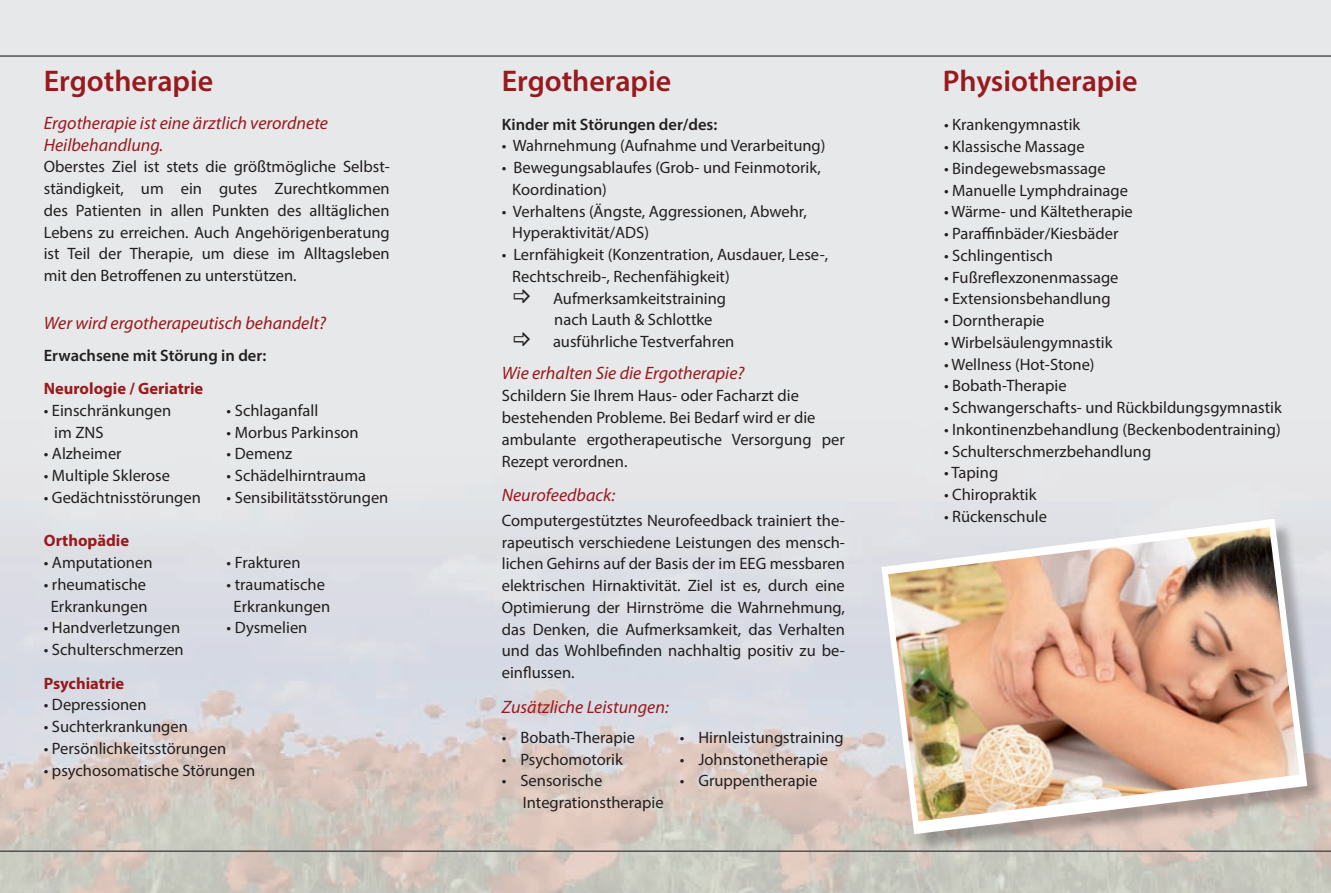
<style>
.page{position:relative;width:1331px;height:893px;background:#fff}
.page>*{position:absolute;margin:0;border:0;box-sizing:border-box;transform-origin:0 0}
.t1{font:600 30px "Myriad Pro";color:#981a1e}
.t2{font:italic 18px "Myriad Pro";color:#981a1e}
.Blocksatz_normaler_T{font:16.5px/21.8px "Myriad Pro";color:#231f20}
._2_spalten{font:16.5px "Myriad Pro";color:#231f20}
.t3{font:600 16.5px "Myriad Pro";color:#231f20}
._2_spalten-2{font:700 16.5px "Myriad Pro";color:#981a1e}
</style>
<div class="page">
<hr style="left:0;top:55px;width:1331px;height:2px;background:#535355">
<hr style="left:0;top:850px;width:1331px;height:2px;background:#535355">
<div style="left:884px;top:522px;width:441px;height:330px;background:#231f20;opacity:.3"></div>
<svg style="left:881px;top:519px;width:426px;height:315px;background:#d6d1d0"></svg>
<img style="left:888px;top:527px;width:412px;height:294px">
<svg style="left:514px;top:289px;width:16px;height:14px"></svg>
<svg style="left:514px;top:333px;width:16px;height:13px"></svg>
<p class="t1" style="left:44px;top:61px;width:171px">Ergotherapie</p>
<p class="t1" style="left:502px;top:61px;width:171px">Ergotherapie</p>
<p class="t1" style="left:943px;top:61px;width:196px">Physiotherapie</p>
<p class="t2" style="left:44px;top:112px;width:286px">Ergotherapie ist eine ärztlich verordnete</p>
<p class="t2" style="left:44px;top:134px;width:121px">Heilbehandlung.</p>
<p class="Blocksatz_normaler_T" style="left:44px;top:156px;width:347px;text-align:justify">Oberstes Ziel ist stets die größtmögliche Selbst&shy;ständigkeit, um ein gutes Zurechtkommen des Patienten in allen Punkten des alltäglichen</p>
<p class="Blocksatz_normaler_T" style="left:44px;top:221px;width:347px">Lebens zu erreichen. Auch Angehörigenberatung</p>
<p class="Blocksatz_normaler_T" style="left:44px;top:243px;width:347px">ist Teil der Therapie, um diese im Alltagsleben</p>
<p class="Blocksatz_normaler_T" style="left:44px;top:264px;width:254px">mit den Betroffenen zu unterstützen.</p>
<p class="t2" style="left:44px;top:312px;width:284px">Wer wird ergotherapeutisch behandelt?</p>
<p class="t3" style="left:44px;top:345px;width:224px">Erwachsene mit Störung in der:</p>
<p class="_2_spalten-2" style="left:44px;top:378px;width:161px">Neurologie / Geriatrie</p>
<p class="_2_spalten" style="left:44px;top:400px;width:129px">• Einschränkungen</p>
<p class="_2_spalten" style="left:227px;top:400px;width:93px">• Schlaganfall</p>
<p class="_2_spalten" style="left:54px;top:422px;width:51px">im ZNS</p>
<p class="_2_spalten" style="left:227px;top:422px;width:134px">• Morbus Parkinson</p>
<p class="_2_spalten" style="left:44px;top:444px;width:79px">• Alzheimer</p>
<p class="_2_spalten" style="left:227px;top:444px;width:67px">• Demenz</p>
<p class="_2_spalten" style="left:44px;top:465px;width:128px">• Multiple Sklerose</p>
<p class="_2_spalten" style="left:227px;top:465px;width:141px">• Schädelhirntrauma</p>
<p class="_2_spalten" style="left:44px;top:487px;width:159px">• Gedächtnisstörungen</p>
<p class="_2_spalten" style="left:227px;top:487px;width:163px">• Sensibilitätsstörungen</p>
<p class="_2_spalten-2" style="left:44px;top:530px;width:87px">Orthopädie</p>
<p class="_2_spalten" style="left:44px;top:552px;width:110px">• Amputationen</p>
<p class="_2_spalten" style="left:227px;top:552px;width:75px">• Frakturen</p>
<p class="_2_spalten" style="left:44px;top:574px;width:104px">• rheumatische</p>
<p class="_2_spalten" style="left:227px;top:574px;width:100px">• traumatische</p>
<p class="_2_spalten" style="left:51px;top:596px;width:98px">Erkrankungen</p>
<p class="_2_spalten" style="left:234px;top:596px;width:98px">Erkrankungen</p>
<p class="_2_spalten" style="left:44px;top:618px;width:138px">• Handverletzungen</p>
<p class="_2_spalten" style="left:227px;top:618px;width:82px">• Dysmelien</p>
<p class="_2_spalten" style="left:44px;top:639px;width:141px">• Schulterschmerzen</p>
<p class="_2_spalten-2" style="left:44px;top:672px;width:82px">Psychiatrie</p>
<p class="_2_spalten" style="left:44px;top:694px;width:104px">• Depressionen</p>
<p class="_2_spalten" style="left:44px;top:716px;width:146px">• Suchterkrankungen</p>
<p class="_2_spalten" style="left:44px;top:738px;width:184px">• Persönlichkeitsstörungen</p>
<p class="_2_spalten" style="left:44px;top:760px;width:213px">• psychosomatische Störungen</p>
<p class="t3" style="left:502px;top:114px;width:217px">Kinder mit Störungen der/des:</p>
<p class="Blocksatz_normaler_T" style="left:502px;top:135px;width:325px">• Wahrnehmung (Aufnahme und Verarbeitung)</p>
<p class="Blocksatz_normaler_T" style="left:502px;top:156px;width:321px">• Bewegungsablaufes (Grob- und Feinmotorik,</p>
<p class="Blocksatz_normaler_T" style="left:512px;top:178px;width:96px">Koordination)</p>
<p class="Blocksatz_normaler_T" style="left:502px;top:200px;width:306px">• Verhaltens (Ängste, Aggressionen, Abwehr,</p>
<p class="Blocksatz_normaler_T" style="left:512px;top:222px;width:138px">Hyperaktivität/ADS)</p>
<p class="Blocksatz_normaler_T" style="left:502px;top:243px;width:328px">• Lernfähigkeit (Konzentration, Ausdauer, Lese-,</p>
<p class="Blocksatz_normaler_T" style="left:512px;top:265px;width:219px">Rechtschreib-, Rechenfähigkeit)</p>
<p class="Blocksatz_normaler_T" style="left:553px;top:287px;width:175px">Aufmerksamkeitstraining nach Lauth &amp; Schlottke</p>
<p class="Blocksatz_normaler_T" style="left:553px;top:330px;width:183px">ausführliche Testverfahren</p>
<p class="t2" style="left:502px;top:362px;width:244px">Wie erhalten Sie die Ergotherapie?</p>
<p class="Blocksatz_normaler_T" style="left:502px;top:385px;width:299px">Schildern Sie Ihrem Haus- oder Facharzt die</p>
<p class="Blocksatz_normaler_T" style="left:502px;top:406px;width:315px">bestehenden Probleme. Bei Bedarf wird er die</p>
<p class="Blocksatz_normaler_T" style="left:502px;top:428px;width:344px">ambulante ergotherapeutische Versorgung per<br>Rezept verordnen.</p>
<p class="t2" style="left:502px;top:484px;width:115px">Neurofeedback:</p>
<p class="Blocksatz_normaler_T" style="left:502px;top:509px;width:345px;text-align:justify">Computergestütztes Neurofeedback trainiert the&shy;rapeutisch verschiedene Leistungen des mensch&shy;lichen Gehirns auf der Basis der im EEG messbaren elektrischen Hirnaktivität. Ziel ist es, durch eine Optimierung der Hirnströme die Wahrnehmung, das Denken, die Aufmerksamkeit, das Verhalten und das Wohlbefinden nachhaltig positiv zu be&shy;einflussen.</p>
<p class="t2" style="left:502px;top:696px;width:169px">Zusätzliche Leistungen:</p>
<p class="Blocksatz_normaler_T" style="left:502px;top:726px;width:135px">• Bobath-Therapie</p>
<p class="Blocksatz_normaler_T" style="left:502px;top:748px;width:123px">• Psychomotorik</p>
<p class="Blocksatz_normaler_T" style="left:523px;top:770px;width:142px;text-indent:-21px">• Sensorische<br>Integrationstherapie</p>
<p class="Blocksatz_normaler_T" style="left:680px;top:726px;width:166px">• Hirnleistungstraining</p>
<p class="Blocksatz_normaler_T" style="left:680px;top:748px;width:150px">• Johnstonetherapie</p>
<p class="Blocksatz_normaler_T" style="left:680px;top:770px;width:139px">• Gruppentherapie</p>
<p class="_2_spalten" style="left:944px;top:115px;width:138px">• Krankengymnastik</p>
<p class="_2_spalten" style="left:944px;top:136px;width:142px">• Klassische Massage</p>
<p class="_2_spalten" style="left:944px;top:158px;width:163px">• Bindegewebsmassage</p>
<p class="_2_spalten" style="left:944px;top:180px;width:185px">• Manuelle Lymphdrainage</p>
<p class="_2_spalten" style="left:944px;top:202px;width:190px">• Wärme- und Kältetherapie</p>
<p class="_2_spalten" style="left:944px;top:223px;width:176px">• Paraffinbäder/Kiesbäder</p>
<p class="_2_spalten" style="left:944px;top:245px;width:110px">• Schlingentisch</p>
<p class="_2_spalten" style="left:944px;top:267px;width:176px">• Fußreflexzonenmassage</p>
<p class="_2_spalten" style="left:944px;top:289px;width:168px">• Extensionsbehandlung</p>
<p class="_2_spalten" style="left:944px;top:310px;width:102px">• Dorntherapie</p>
<p class="_2_spalten" style="left:944px;top:332px;width:170px">• Wirbelsäulengymnastik</p>
<p class="_2_spalten" style="left:944px;top:354px;width:152px">• Wellness (Hot-Stone)</p>
<p class="_2_spalten" style="left:944px;top:376px;width:124px">• Bobath-Therapie</p>
<p class="_2_spalten" style="left:944px;top:397px;width:339px">• Schwangerschafts- und Rückbildungsgymnastik</p>
<p class="_2_spalten" style="left:944px;top:419px;width:338px">• Inkontinenzbehandlung (Beckenbodentraining)</p>
<p class="_2_spalten" style="left:944px;top:441px;width:209px">• Schulterschmerzbehandlung</p>
<p class="_2_spalten" style="left:944px;top:463px;width:56px">• Taping</p>
<p class="Blocksatz_normaler_T" style="left:944px;top:483px;width:94px">• Chiropraktik</p>
<p class="Blocksatz_normaler_T" style="left:944px;top:505px;width:105px">• Rückenschule</p>
</div>
